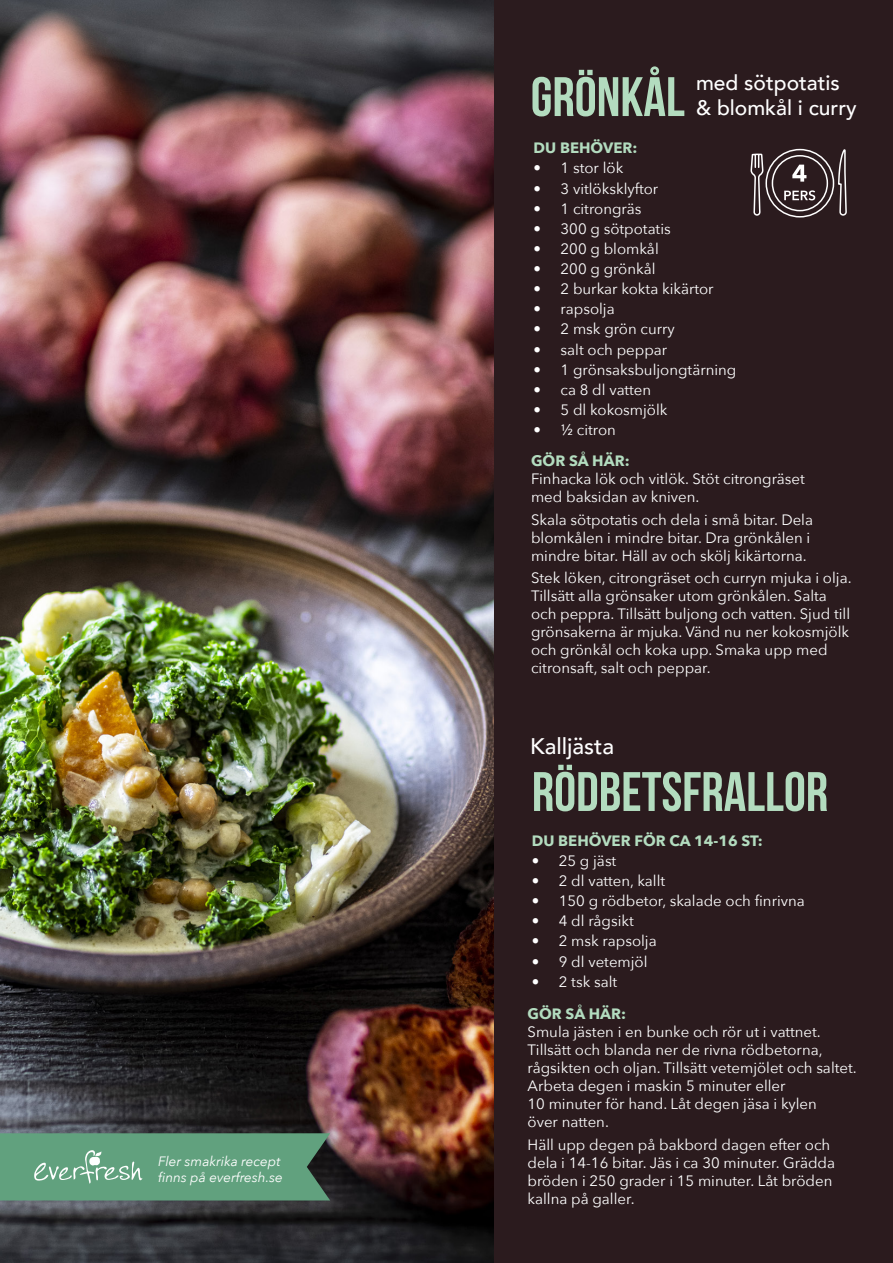
<style>
.page{position:relative;width:893px;height:1263px;background:#fff}
.page>*{position:absolute;margin:0;border:0;box-sizing:border-box;transform-origin:0 0}
.Gör_såhär{font:700 55.5px "Bebas Neue";color:#b3dcbf}
.Gör_såhär-2{font:500 22.5px "Avenir";color:#fff}
.Gör_såhär-3{font:500 21px/25.5px "Avenir";color:#fff}
.Gör_såhär-4{font:15px/18px "Avenir Next";color:#fff}
.Styckeformat_2{font:700 15px "Avenir Next";color:#b3dcbf}
.Gör_såhär-5{font:700 15px "Avenir Next";color:#b3dcbf}
.Styckeformat_2-2{font:italic 13.5px/16.2px "Avenir Next";color:#fff}
</style>
<div class="page">
<img style="left:0;top:0;width:495px;height:1263px">
<div style="left:495px;top:0;width:398px;height:1263px;background:#2b1b1e"></div>
<svg style="left:750px;top:148px;width:97px;height:70px"></svg>
<svg style="left:0;top:1133px;width:330px;height:67px;background:#629f7e"></svg>
<p class="Styckeformat_2-2" style="left:158px;top:1152px;width:126px">Fler smakrika recept finns på everfresh.se</p>
<p class="Gör_såhär" style="left:531px;top:66px;width:156px">GRÖNKÅL</p>
<p class="Gör_såhär-3" style="left:696px;top:69px;width:162px">med sötpotatis &amp; blomkål i curry</p>
<p class="Styckeformat_2" style="left:534px;top:135px;width:105px">DU BEHÖVER:</p>
<p class="Gör_såhär-4" style="left:534px;top:159px;width:91px">• 1 stor lök</p>
<p class="Gör_såhär-4" style="left:534px;top:179px;width:126px">• 3 vitlöksklyftor</p>
<p class="Gör_såhär-4" style="left:534px;top:199px;width:109px">• 1 citrongräs</p>
<p class="Gör_såhär-4" style="left:534px;top:219px;width:139px">• 300 g sötpotatis</p>
<p class="Gör_såhär-4" style="left:534px;top:239px;width:127px">• 200 g blomkål</p>
<p class="Gör_såhär-4" style="left:534px;top:259px;width:123px">• 200 g grönkål</p>
<p class="Gör_såhär-4" style="left:534px;top:279px;width:182px">• 2 burkar kokta kikärtor</p>
<p class="Gör_såhär-4" style="left:534px;top:299px;width:83px">• rapsolja</p>
<p class="Gör_såhär-4" style="left:534px;top:320px;width:143px">• 2 msk grön curry</p>
<p class="Gör_såhär-4" style="left:534px;top:340px;width:135px">• salt och peppar</p>
<p class="Gör_såhär-4" style="left:534px;top:360px;width:204px">• 1 grönsaksbuljongtärning</p>
<p class="Gör_såhär-4" style="left:534px;top:380px;width:119px">• ca 8 dl vatten</p>
<p class="Gör_såhär-4" style="left:534px;top:400px;width:135px">• 5 dl kokosmjölk</p>
<p class="Gör_såhär-4" style="left:534px;top:420px;width:84px">• ½ citron</p>
<p class="Gör_såhär-5" style="left:531px;top:448px;width:100px">GÖR SÅ HÄR:</p>
<p class="Gör_såhär-4" style="left:531px;top:469px;width:275px">Finhacka lök och vitlök. Stöt citrongräset med baksidan av kniven.</p>
<p class="Gör_såhär-4" style="left:531px;top:510px;width:284px">Skala sötpotatis och dela i små bitar. Dela blomkålen i mindre bitar. Dra grönkålen i mindre bitar. Häll av och skölj kikärtorna.</p>
<p class="Gör_såhär-4" style="left:531px;top:568px;width:322px">Stek löken, citrongräset och curryn mjuka i olja.<br>Tillsätt alla grönsaker utom grönkålen. Salta och peppra. Tillsätt buljong och vatten. Sjud till grönsakerna är mjuka. Vänd nu ner kokosmjölk och grönkål och koka upp. Smaka upp med citronsaft, salt och peppar.</p>
<p class="Gör_såhär-2" style="left:530px;top:727px;width:86px">Kalljästa</p>
<p class="Gör_såhär" style="left:532px;top:761px;width:298px">RÖDBETSFRALLOR</p>
<p class="Styckeformat_2" style="left:532px;top:827px;width:233px">DU BEHÖVER FÖR CA 14-16 ST:</p>
<p class="Gör_såhär-4" style="left:532px;top:851px;width:86px">• 25 g jäst</p>
<p class="Gör_såhär-4" style="left:532px;top:871px;width:135px">• 2 dl vatten, kallt</p>
<p class="Gör_såhär-4" style="left:532px;top:891px;width:274px">• 150 g rödbetor, skalade och finrivna</p>
<p class="Gör_såhär-4" style="left:532px;top:911px;width:104px">• 4 dl rågsikt</p>
<p class="Gör_såhär-4" style="left:532px;top:931px;width:126px">• 2 msk rapsolja</p>
<p class="Gör_såhär-4" style="left:532px;top:952px;width:117px">• 9 dl vetemjöl</p>
<p class="Gör_såhär-4" style="left:532px;top:972px;width:87px">• 2 tsk salt</p>
<p class="Gör_såhär-5" style="left:528px;top:1001px;width:100px">GÖR SÅ HÄR:</p>
<p class="Gör_såhär-4" style="left:528px;top:1022px;width:331px">Smula jästen i en bunke och rör ut i vattnet.<br>Tillsätt och blanda ner de rivna rödbetorna, rågsikten och oljan. Tillsätt vetemjölet och saltet.<br>Arbeta degen i maskin 5 minuter eller<br>10 minuter för hand. Låt degen jäsa i kylen<br>över natten.</p>
<p class="Gör_såhär-4" style="left:528px;top:1135px;width:309px">Häll upp degen på bakbord dagen efter och dela i 14-16 bitar. Jäs i ca 30 minuter. Grädda bröden i 250 grader i 15 minuter. Låt bröden kallna på galler.</p>
</div>
